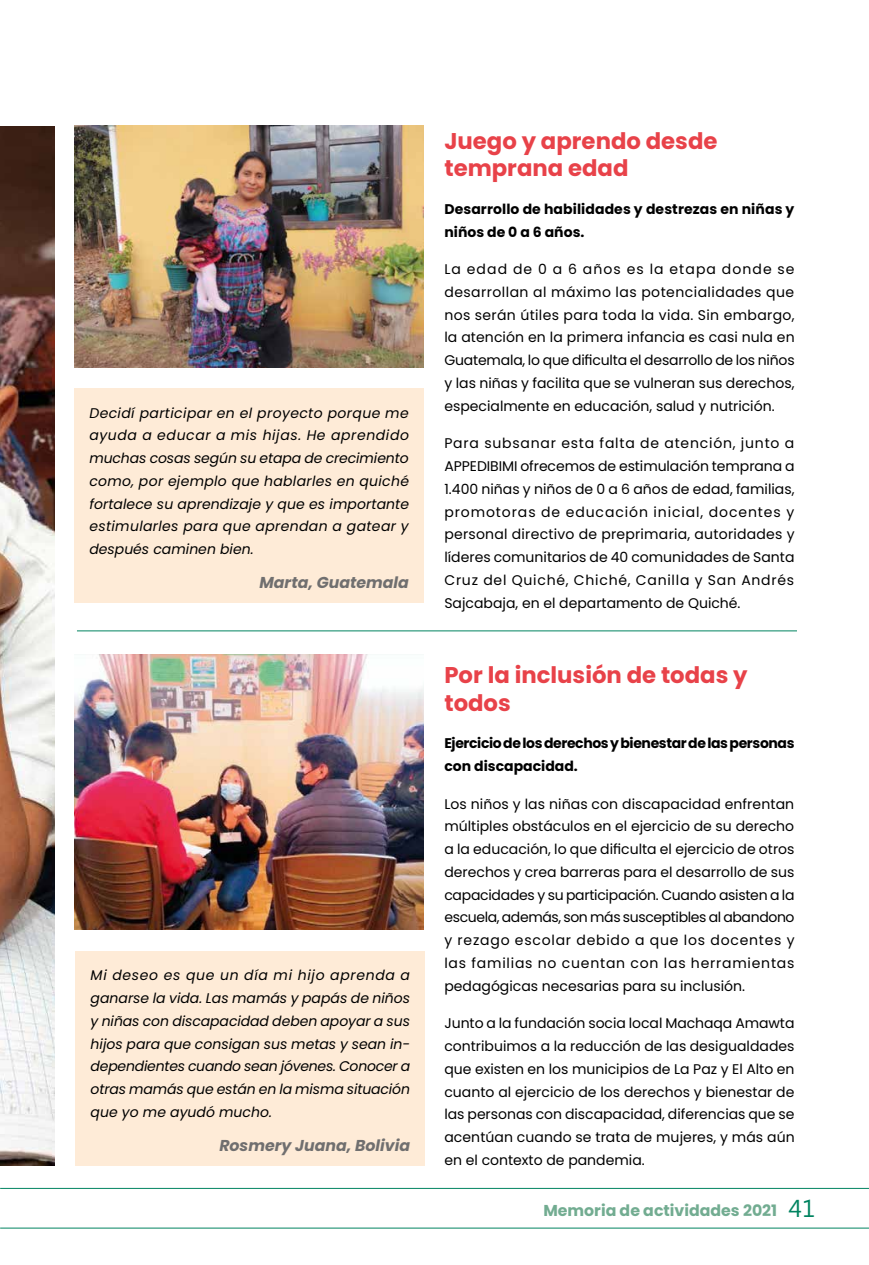
<style>
.page{position:relative;width:869px;height:1265px;background:#fff}
.page>*{position:absolute;margin:0;border:0;box-sizing:border-box;transform-origin:0 0}
.t1{font:700 22.75px/27.3px "Poppins";color:#e84249}
.t2{font:italic 700 15.75px "Poppins";color:#706f6f}
.t3{font:700 15.75px "Poppins";color:#72ac91}
.t4{font:14px/22.8px "Poppins";color:#000;text-align:justify}
.t5{font:italic 14px/22.8px "Poppins";color:#000;text-align:justify}
.t6{font:700 14px/22.8px "Poppins";letter-spacing:-.025em;color:#000}
.t7{font:700 14px/22.8px "Poppins";color:#000}
.s1{font-family:"Segoe";font-weight:400;font-size:24.5px;color:#008360}
</style>
<div class="page">
<img style="left:0;top:126px;width:55px;height:1039px">
<img style="left:74px;top:125px;width:349px;height:242px">
<div style="left:74px;top:388px;width:349px;height:215px;background:#feebd7"></div>
<img style="left:74px;top:655px;width:349px;height:274px">
<hr style="left:77px;top:630px;width:719px;height:1px;background:#008360">
<div style="left:76px;top:951px;width:349px;height:214px;background:#feebd7"></div>
<hr style="left:0;top:1228px;width:868px;height:1px;background:#008360">
<hr style="left:0;top:1188px;width:868px;height:1px;background:#008360">
<p class="t5" style="left:89px;top:401px;width:321px">Decidí participar en el proyecto porque me ayuda a educar a mis hijas. He aprendido muchas cosas según su etapa de crecimiento como, por ejemplo que hablarles en quiché fortalece su aprendizaje y que es importante estimularles para que aprendan a gatear y después caminen bien.</p>
<p class="t2" style="left:259px;top:573px;width:151px">Marta, Guatemala</p>
<p class="t5" style="left:91px;top:964px;width:321px">Mi deseo es que un día mi hijo aprenda a ganarse la vida. Las mamás y papás de niños y niñas con discapacidad deben apoyar a sus hijos para que consigan sus metas y sean in&shy;dependientes cuando sean jóvenes. Conocer a otras mamás que están en la misma situación que yo me ayudó mucho.</p>
<p class="t2" style="left:219px;top:1136px;width:192px">Rosmery Juana, Bolivia</p>
<h1 class="t1" style="left:444px;top:127px;width:274px">Juego y aprendo desde temprana edad</h1>
<p class="t7" style="left:444px;top:198px;width:351px">Desarrollo de habilidades y destrezas en niñas y niños de 0 a 6 años.</p>
<p class="t4" style="left:444px;top:258px;width:351px">La edad de 0 a 6 años es la etapa donde se desarrollan al máximo las potencialidades que nos serán útiles para toda la vida. Sin embargo, la atención en la primera infancia es casi nula en Guatemala, lo que dificulta el desarrollo de los niños y las niñas y facilita que se vulneran sus derechos, especialmente en educación, salud y nutrición.</p>
<p class="t4" style="left:444px;top:432px;width:351px">Para subsanar esta falta de atención, junto a APPEDIBIMI ofrecemos de estimulación temprana a 1.400 niñas y niños de 0 a 6 años de edad, familias, promotoras de educación inicial, docentes y personal directivo de preprimaria, autoridades y líderes comunitarios de 40 comunidades de Santa Cruz del Quiché, Chiché, Canilla y San Andrés Sajcabaja, en el departamento de Quiché.</p>
<h1 class="t1" style="left:444px;top:662px;width:304px">Por la inclusión de todas y todos</h1>
<p class="t6" style="left:444px;top:732px;width:351px">Ejercicio de los derechos y bienestar de las personas con discapacidad.</p>
<p class="t4" style="left:444px;top:793px;width:351px">Los niños y las niñas con discapacidad enfrentan múltiples obstáculos en el ejercicio de su derecho a la educación, lo que dificulta el ejercicio de otros derechos y crea barreras para el desarrollo de sus capacidades y su participación. Cuando asisten a la escuela, además, son más susceptibles al abandono y rezago escolar debido a que los docentes y las familias no cuentan con las herramientas pedagógicas necesarias para su inclusión.</p>
<p class="t4" style="left:444px;top:1012px;width:351px">Junto a la fundación socia local Machaqa Amawta contribuimos a la reducción de las desigualdades que existen en los municipios de La Paz y El Alto en cuanto al ejercicio de los derechos y bienestar de las personas con discapacidad, diferencias que se acentúan cuando se trata de mujeres, y más aún en el contexto de pandemia.</p>
<p class="t3" style="left:543px;top:1201px;width:273px">Memoria de actividades 2021 <span class="s1">41</span></p>
</div>
